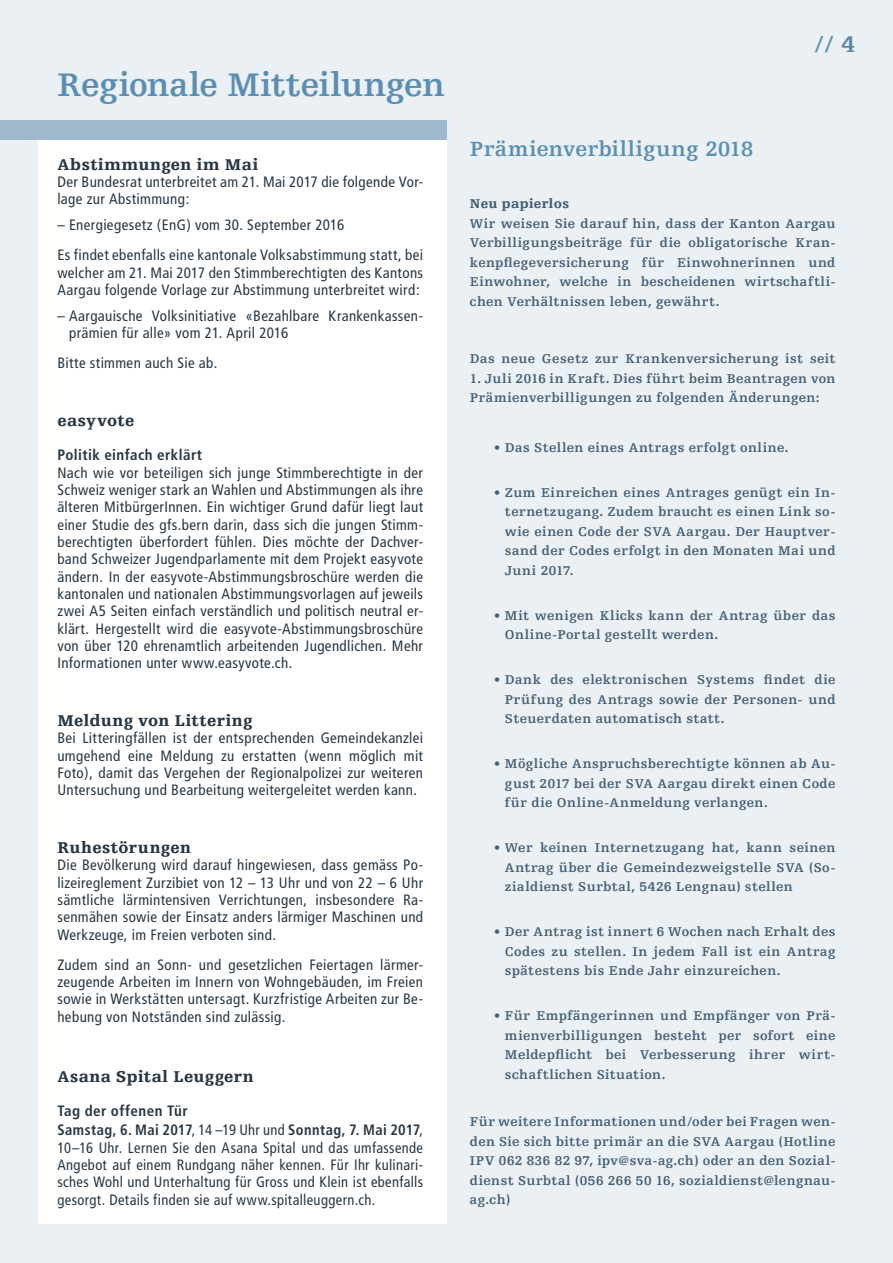
<style>
.page{position:relative;width:893px;height:1263px;background:#ebf0f5}
.page>*{position:absolute;margin:0;border:0;box-sizing:border-box;transform-origin:0 0}
.t1{font:700 34.5px "Egyptienne FLT";letter-spacing:-.015em;color:#5b8eb3}
.t2{font:700 24px "Egyptienne FLT";color:#5b8eb3}
.t3{font:700 21.75px "Egyptienne FLT";letter-spacing:.01em;color:#5b8eb3}
.t4{font:900 16.5px "Egyptienne FLT";letter-spacing:.025em;color:#283743}
.t5{font:condensed 15px/17.2px "Frutiger";letter-spacing:.025em;color:#283743;text-align:justify}
.t6{font:700 condensed 15px/19.5px "Frutiger";letter-spacing:.03em;color:#283743}
.t7{font:700 13.5px/19.5px "Egyptienne FLT";letter-spacing:.025em;color:#445f75;text-align:justify}
.t8{font:900 13.5px "Egyptienne FLT";letter-spacing:.025em;color:#445f75}
.s1{font-weight:400}
.s2{color:#5685a8}
</style>
<div class="page">
<div style="left:38px;top:140px;width:408px;height:1083px;background:#fff"></div>
<div style="left:0;top:121px;width:446px;height:19px;background:#9fb8ce"></div>
<h1 class="t1" style="left:57px;top:65px;width:389px">Regionale Mitteilungen</h1>
<p class="t4" style="left:57px;top:155px;width:202px">Abstimmungen im Mai</p>
<p class="t5" style="left:57px;top:173px;width:367px">Der Bundesrat unterbreitet am 21. Mai 2017 die folgende Vor&shy;lage zur Abstimmung:</p>
<p class="t5" style="left:57px;top:210px;width:367px;line-height:30px">– Energiegesetz (EnG) vom 30. September 2016<br>Es findet ebenfalls eine kantonale Volksabstimmung statt, bei</p>
<p class="t5" style="left:57px;top:264px;width:367px">welcher am 21. Mai 2017 den Stimmberechtigten des Kantons<br>Aargau folgende Vorlage zur Abstimmung unterbreitet wird:</p>
<p class="t5" style="left:69px;top:307px;width:355px;text-indent:-12px">– Aargauische Volksinitiative «Bezahlbare Krankenkassen&shy;prämien für alle» vom 21. April 2016</p>
<p class="t5" style="left:57px;top:354px;width:161px">Bitte stimmen auch Sie ab.</p>
<p class="t4" style="left:57px;top:411px;width:79px">easyvote</p>
<p class="t6" style="left:57px;top:445px;width:146px">Politik einfach erklärt</p>
<p class="t5" style="left:57px;top:464px;width:367px">Nach wie vor beteiligen sich junge Stimmberechtigte in der Schweiz weniger stark an Wahlen und Abstimmungen als ihre älteren MitbürgerInnen. Ein wichtiger Grund dafür liegt laut einer Studie des gfs.bern darin, dass sich die jungen Stimm&shy;berechtigten überfordert fühlen. Dies möchte der Dachver&shy;band Schweizer Jugendparlamente mit dem Projekt easyvote ändern. In der easyvote-Abstimmungsbroschüre werden die kantonalen und nationalen Abstimmungsvorlagen auf jeweils zwei A5 Seiten einfach verständlich und politisch neutral er&shy;klärt. Hergestellt wird die easyvote-Abstimmungsbroschüre von über 120 ehrenamtlich arbeitenden Jugendlichen. Mehr Informationen unter www.easyvote.ch.</p>
<p class="t4" style="left:57px;top:711px;width:196px">Meldung von Littering</p>
<p class="t5" style="left:57px;top:729px;width:367px">Bei Litteringfällen ist der entsprechenden Gemeindekanzlei umgehend eine Meldung zu erstatten (wenn möglich mit Foto), damit das Vergehen der Regionalpolizei zur weiteren Untersuchung und Bearbeitung weitergeleitet werden kann.</p>
<p class="t4" style="left:57px;top:838px;width:135px">Ruhestörungen</p>
<p class="t5" style="left:57px;top:857px;width:367px">Die Bevölkerung wird darauf hingewiesen, dass gemäss Po&shy;lizeireglement Zurzibiet von 12 – 13 Uhr und von 22 – 6 Uhr sämtliche lärmintensiven Verrichtungen, insbesondere Ra&shy;senmähen sowie der Einsatz anders lärmiger Maschinen und Werkzeuge, im Freien verboten sind.</p>
<p class="t5" style="left:57px;top:956px;width:367px">Zudem sind an Sonn- und gesetzlichen Feiertagen lärmer&shy;zeugende Arbeiten im Innern von Wohngebäuden, im Freien sowie in Werkstätten untersagt. Kurzfristige Arbeiten zur Be&shy;hebung von Notständen sind zulässig.</p>
<p class="t4" style="left:57px;top:1067px;width:198px">Asana Spital Leuggern</p>
<p class="t6" style="left:57px;top:1101px;width:367px">Tag der offenen Tür<br>Samstag, 6. Mai 2017<span class="s1">, 14 –19 Uhr und</span> Sonntag, 7. Mai 2017<span class="s1">,</span></p>
<p class="t5" style="left:57px;top:1139px;width:367px">10–16 Uhr. Lernen Sie den Asana Spital und das umfassende Angebot auf einem Rundgang näher kennen. Für Ihr kulinari&shy;sches Wohl und Unterhaltung für Gross und Klein ist ebenfalls gesorgt. Details finden sie auf www.spitalleuggern.ch.</p>
<h2 class="t2" style="left:815px;top:31px;width:42px">// <span class="s2">4</span></h2>
<h3 class="t3" style="left:470px;top:137px;width:285px">Prämienverbilligung 2018</h3>
<p class="t8" style="left:470px;top:196px;width:101px">Neu papierlos</p>
<p class="t7" style="left:470px;top:214px;width:367px">Wir weisen Sie darauf hin, dass der Kanton Aargau Verbilligungsbeiträge für die obligatorische Kran&shy;kenpflegeversicherung für Einwohnerinnen und Einwohner, welche in bescheidenen wirtschaftli&shy;chen Verhältnissen leben, gewährt.</p>
<p class="t7" style="left:470px;top:349px;width:367px">Das neue Gesetz zur Krankenversicherung ist seit</p>
<p class="t7" style="left:470px;top:369px;width:367px">1. Juli 2016 in Kraft. Dies führt beim Beantragen von<br>Prämienverbilligungen zu folgenden Änderungen:</p>
<p class="t7" style="left:494px;top:438px;width:296px">• Das Stellen eines Antrags erfolgt online.</p>
<p class="t7" style="left:505px;top:483px;width:332px;text-indent:-11px">• Zum Einreichen eines Antrages genügt ein In&shy;ternetzugang. Zudem braucht es einen Link so&shy;wie einen Code der SVA Aargau. Der Hauptver&shy;sand der Codes erfolgt in den Monaten Mai und Juni 2017.</p>
<p class="t7" style="left:505px;top:606px;width:332px;text-indent:-11px">• Mit wenigen Klicks kann der Antrag über das<br>Online-Portal gestellt werden.</p>
<p class="t7" style="left:505px;top:670px;width:332px;text-indent:-11px">• Dank des elektronischen Systems findet die Prüfung des Antrags sowie der Personen- und Steuerdaten automatisch statt.</p>
<p class="t7" style="left:505px;top:754px;width:332px;text-indent:-11px">• Mögliche Anspruchsberechtigte können ab Au&shy;gust 2017 bei der SVA Aargau direkt einen Code für die Online-Anmeldung verlangen.</p>
<p class="t7" style="left:505px;top:838px;width:332px;text-indent:-11px">• Wer keinen Internetzugang hat, kann seinen Antrag über die Gemeindezweigstelle SVA (So&shy;zialdienst Surbtal, 5426 Lengnau) stellen</p>
<p class="t7" style="left:505px;top:922px;width:332px;text-indent:-11px">• Der Antrag ist innert 6 Wochen nach Erhalt des Codes zu stellen. In jedem Fall ist ein Antrag spätestens bis Ende Jahr einzureichen.</p>
<p class="t7" style="left:505px;top:1006px;width:332px;text-indent:-11px">• Für Empfängerinnen und Empfänger von Prä&shy;mienverbilligungen besteht per sofort eine Meldepflicht bei Verbesserung ihrer wirt&shy;schaftlichen Situation.</p>
<p class="t7" style="left:470px;top:1112px;width:367px">Für weitere Informationen und/oder bei Fragen wen&shy;den Sie sich bitte primär an die SVA Aargau (Hotline IPV 062 836 82 97, ipv@sva-ag.ch) oder an den Sozial&shy;dienst Surbtal (056 266 50 16, sozialdienst@lengnau&shy;ag.ch)</p>
</div>
